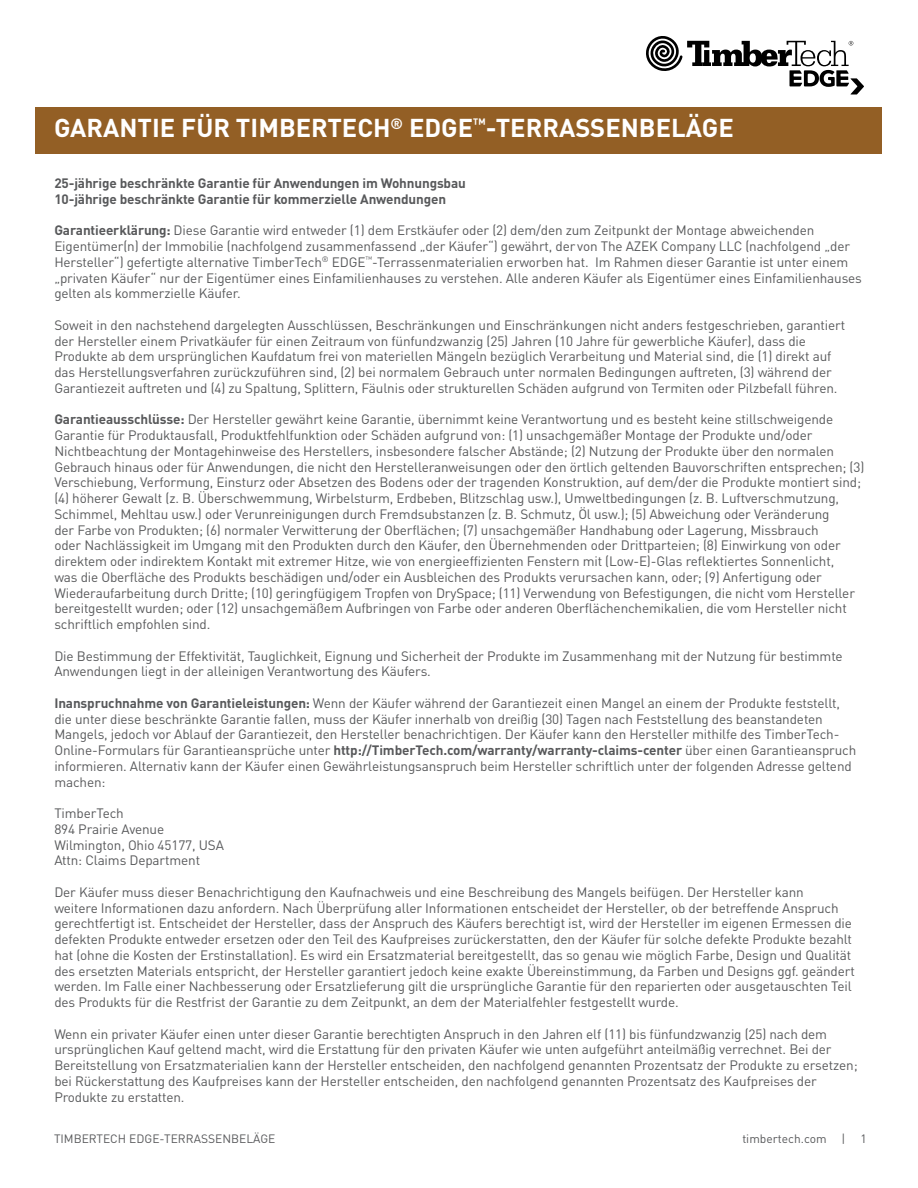
<style>
.page{position:relative;width:918px;height:1188px;background:#fff}
.page>*{position:absolute;margin:0;border:0;box-sizing:border-box;transform-origin:0 0}
.t1{font:700 25.5px "DINOT";color:#fff}
.t2{font:13.5px/15.8px "DINOT";letter-spacing:-.01em;color:#58595b}
.t3{font:700 13.5px/15.8px "DINOT";letter-spacing:-.01em;color:#58595b}
.t4{font:12px "DINOT";color:#58595b}
.s1{font-weight:700}
</style>
<div class="page">
<div style="left:36px;top:107px;width:846px;height:46px;background:#935f25"></div>
<svg style="left:646px;top:36px;width:218px;height:59px"></svg>
<h1 class="t1" style="left:54px;top:108px;width:681px">GARANTIE FÜR TIMBERTECH<sup>®</sup> EDGE<sup>™</sup>-TERRASSENBELÄGE</h1>
<p class="t3" style="left:54px;top:174px;width:413px">25-jährige beschränkte Garantie für Anwendungen im Wohnungsbau<br>10-jährige beschränkte Garantie für kommerzielle Anwendungen</p>
<p class="t2" style="left:54px;top:222px;width:809px"><span class="s1">Garantieerklärung:</span> Diese Garantie wird entweder (1) dem Erstkäufer oder (2) dem/den zum Zeitpunkt der Montage abweichenden Eigentümer(n) der Immobilie (nachfolgend zusammenfassend „der Käufer“) gewährt, der von The AZEK Company LLC (nachfolgend „der Hersteller“) gefertigte alternative TimberTech<sup>®</sup> EDGE<sup>™</sup>-Terrassenmaterialien erworben hat. Im Rahmen dieser Garantie ist unter einem „privaten Käufer“ nur der Eigentümer eines Einfamilienhauses zu verstehen. Alle anderen Käufer als Eigentümer eines Einfamilienhauses gelten als kommerzielle Käufer.</p>
<p class="t2" style="left:54px;top:316px;width:792px">Soweit in den nachstehend dargelegten Ausschlüssen, Beschränkungen und Einschränkungen nicht anders festgeschrieben, garantiert der Hersteller einem Privatkäufer für einen Zeitraum von fünfundzwanzig (25) Jahren (10 Jahre für gewerbliche Käufer), dass die Produkte ab dem ursprünglichen Kaufdatum frei von materiellen Mängeln bezüglich Verarbeitung und Material sind, die (1) direkt auf das Herstellungsverfahren zurückzuführen sind, (2) bei normalem Gebrauch unter normalen Bedingungen auftreten, (3) während der Garantiezeit auftreten und (4) zu Spaltung, Splittern, Fäulnis oder strukturellen Schäden aufgrund von Termiten oder Pilzbefall führen.</p>
<p class="t2" style="left:54px;top:411px;width:811px"><span class="s1">Garantieausschlüsse:</span> Der Hersteller gewährt keine Garantie, übernimmt keine Verantwortung und es besteht keine stillschweigende Garantie für Produktausfall, Produktfehlfunktion oder Schäden aufgrund von: (1) unsachgemäßer Montage der Produkte und/oder Nichtbeachtung der Montagehinweise des Herstellers, insbesondere falscher Abstände; (2) Nutzung der Produkte über den normalen Gebrauch hinaus oder für Anwendungen, die nicht den Herstelleranweisungen oder den örtlich geltenden Bauvorschriften entsprechen; (3)<br>Verschiebung, Verformung, Einsturz oder Absetzen des Bodens oder der tragenden Konstruktion, auf dem/der die Produkte montiert sind; (4) höherer Gewalt (z. B. Überschwemmung, Wirbelsturm, Erdbeben, Blitzschlag usw.), Umweltbedingungen (z. B. Luftverschmutzung, Schimmel, Mehltau usw.) oder Verunreinigungen durch Fremdsubstanzen (z. B. Schmutz, Öl usw.); (5) Abweichung oder Veränderung<br>der Farbe von Produkten; (6) normaler Verwitterung der Oberflächen; (7) unsachgemäßer Handhabung oder Lagerung, Missbrauch<br>oder Nachlässigkeit im Umgang mit den Produkten durch den Käufer, den Übernehmenden oder Drittparteien; (8) Einwirkung von oder direktem oder indirektem Kontakt mit extremer Hitze, wie von energieeffizienten Fenstern mit (Low-E)-Glas reflektiertes Sonnenlicht,<br>was die Oberfläche des Produkts beschädigen und/oder ein Ausbleichen des Produkts verursachen kann, oder; (9) Anfertigung oder Wiederaufarbeitung durch Dritte; (10) geringfügigem Tropfen von DrySpace; (11) Verwendung von Befestigungen, die nicht vom Hersteller bereitgestellt wurden; oder (12) unsachgemäßem Aufbringen von Farbe oder anderen Oberflächenchemikalien, die vom Hersteller nicht schriftlich empfohlen sind.</p>
<p class="t2" style="left:54px;top:647px;width:790px">Die Bestimmung der Effektivität, Tauglichkeit, Eignung und Sicherheit der Produkte im Zusammenhang mit der Nutzung für bestimmte<br>Anwendungen liegt in der alleinigen Verantwortung des Käufers.</p>
<p class="t2" style="left:54px;top:694px;width:804px"><span class="s1">Inanspruchnahme von Garantieleistungen:</span> Wenn der Käufer während der Garantiezeit einen Mangel an einem der Produkte feststellt, die unter diese beschränkte Garantie fallen, muss der Käufer innerhalb von dreißig (30) Tagen nach Feststellung des beanstandeten Mangels, jedoch vor Ablauf der Garantiezeit, den Hersteller benachrichtigen. Der Käufer kann den Hersteller mithilfe des TimberTech-Online-Formulars für Garantieansprüche unter <span class="s1">http://TimberTech.com/warranty/warranty-claims-center</span> über einen Garantieanspruch informieren. Alternativ kann der Käufer einen Gewährleistungsanspruch beim Hersteller schriftlich unter der folgenden Adresse geltend machen:</p>
<p class="t2" style="left:54px;top:805px;width:171px">TimberTech<br>894 Prairie Avenue<br>Wilmington, Ohio 45177, USA<br>Attn: Claims Department</p>
<p class="t2" style="left:54px;top:883px;width:802px">Der Käufer muss dieser Benachrichtigung den Kaufnachweis und eine Beschreibung des Mangels beifügen. Der Hersteller kann<br>weitere Informationen dazu anfordern. Nach Überprüfung aller Informationen entscheidet der Hersteller, ob der betreffende Anspruch gerechtfertigt ist. Entscheidet der Hersteller, dass der Anspruch des Käufers berechtigt ist, wird der Hersteller im eigenen Ermessen die defekten Produkte entweder ersetzen oder den Teil des Kaufpreises zurückerstatten, den der Käufer für solche defekte Produkte bezahlt hat (ohne die Kosten der Erstinstallation). Es wird ein Ersatzmaterial bereitgestellt, das so genau wie möglich Farbe, Design und Qualität des ersetzten Materials entspricht, der Hersteller garantiert jedoch keine exakte Übereinstimmung, da Farben und Designs ggf. geändert werden. Im Falle einer Nachbesserung oder Ersatzlieferung gilt die ursprüngliche Garantie für den reparierten oder ausgetauschten Teil des Produkts für die Restfrist der Garantie zu dem Zeitpunkt, an dem der Materialfehler festgestellt wurde.</p>
<p class="t2" style="left:54px;top:1025px;width:805px">Wenn ein privater Käufer einen unter dieser Garantie berechtigten Anspruch in den Jahren elf (11) bis fünfundzwanzig (25) nach dem ursprünglichen Kauf geltend macht, wird die Erstattung für den privaten Käufer wie unten aufgeführt anteilmäßig verrechnet. Bei der Bereitstellung von Ersatzmaterialien kann der Hersteller entscheiden, den nachfolgend genannten Prozentsatz der Produkte zu ersetzen; bei Rückerstattung des Kaufpreises kann der Hersteller entscheiden, den nachfolgend genannten Prozentsatz des Kaufpreises der Produkte zu erstatten.</p>
<p class="t4" style="left:54px;top:1130px;width:223px">TIMBERTECH EDGE-TERRASSENBELÄGE</p>
<p class="t4" style="left:742px;top:1130px;width:126px">timbertech.com | 1</p>
</div>
